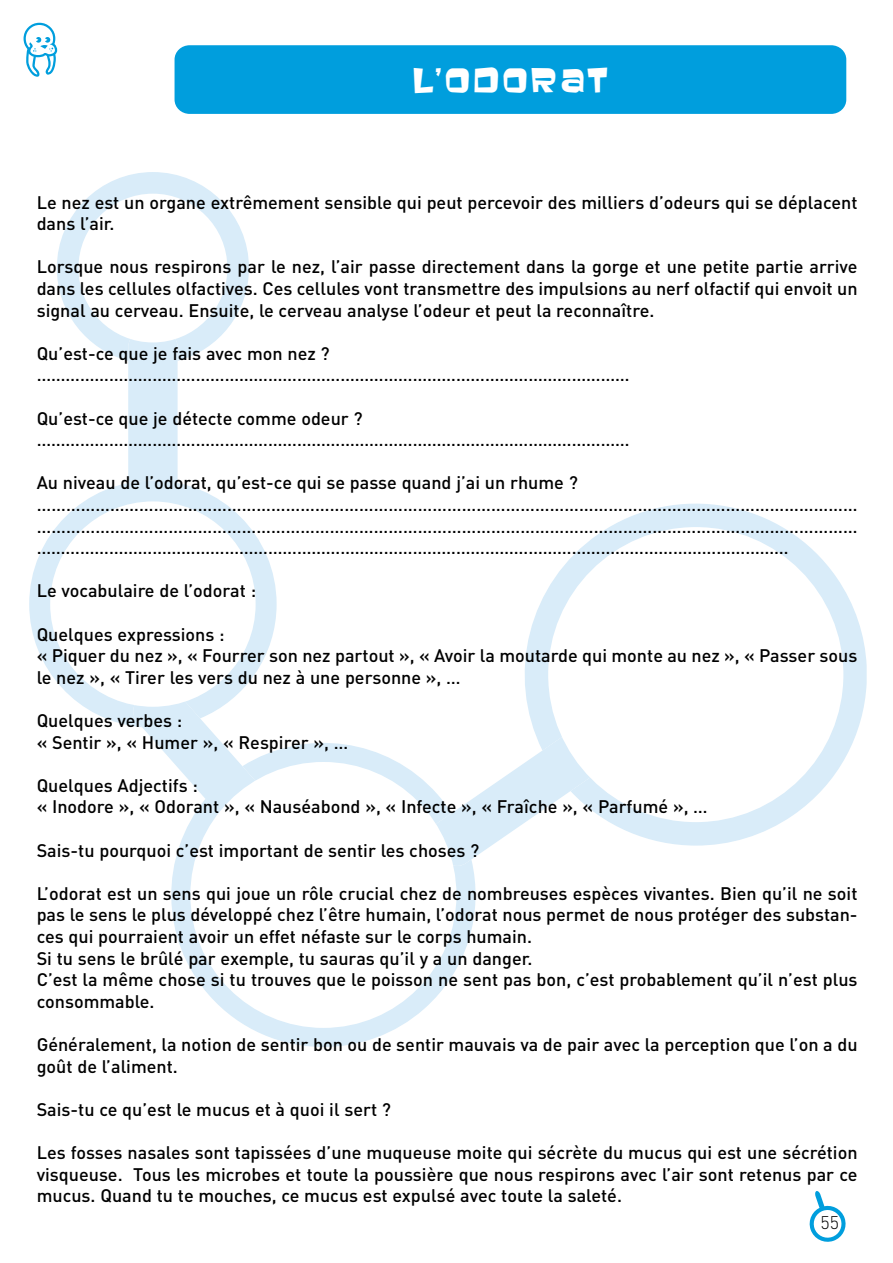
<style>
.page{position:relative;width:893px;height:1263px;background:#fff}
.page>*{position:absolute;margin:0;border:0;box-sizing:border-box;transform-origin:0 0}
.t1{font:30px "Baveuse";letter-spacing:.095em;color:#fff}
.t2{font:500 18px/21.6px "DIN";color:#000}
.t3{font:300 18px "DIN";color:#000}
</style>
<div class="page">
<svg style="left:57px;top:172px;width:192px;height:308px"></svg>
<svg style="left:29px;top:480px;width:247px;height:246px;fill:#d9ecf9"></svg>
<svg style="left:171px;top:743px;width:305px;height:304px;fill:#d9ecf9"></svg>
<svg style="left:131px;top:682px;width:149px;height:159px"></svg>
<svg style="left:525px;top:503px;width:341px;height:343px;fill:#dcedf9"></svg>
<svg style="left:429px;top:731px;width:171px;height:135px"></svg>
<div style="left:78px;top:194px;width:149px;height:148px;background:#fff;border-radius:50%"></div>
<div style="left:50px;top:501px;width:205px;height:206px;background:#fff;border-radius:50%"></div>
<div style="left:190px;top:762px;width:266px;height:266px;background:#fff;border-radius:50%"></div>
<div style="left:548px;top:527px;width:295px;height:295px;background:#fff;border-radius:50%"></div>
<svg style="left:809px;top:1191px;width:37px;height:51px"></svg>
<div style="left:174px;top:45px;width:672px;height:69px;background:#009edd;border-radius:15px"></div>
<svg style="left:24px;top:23px;width:33px;height:54px"></svg>
<h1 class="t1" style="left:414px;top:64px;width:197px">L’ODORAT</h1>
<p class="t2" style="left:37px;top:193px;width:822px">Le nez est un organe extrêmement sensible qui peut percevoir des milliers d’odeurs qui se déplacent dans l’air.</p>
<p class="t2" style="left:37px;top:258px;width:822px;text-align:justify">Lorsque nous respirons par le nez, l’air passe directement dans la gorge et une petite partie arrive dans les cellules olfactives. Ces cellules vont transmettre des impulsions au nerf olfactif qui envoit un signal au cerveau. Ensuite, le cerveau analyse l’odeur et peut la reconnaître.</p>
<p class="t2" style="left:37px;top:345px;width:594px">Qu’est-ce que je fais avec mon nez ? ……………………………………………………………………………………………………………</p>
<p class="t2" style="left:37px;top:409px;width:594px">Qu’est-ce que je détecte comme odeur ? ……………………………………………………………………………………………………………</p>
<p class="t2" style="left:37px;top:474px;width:822px">Au niveau de l’odorat, qu’est-ce qui se passe quand j’ai un rhume ? …………………………………………………………………………………………………………………………………………………… …………………………………………………………………………………………………………………………………………………… …………………………………………………………………………………………………………………………………………</p>
<p class="t2" style="left:37px;top:582px;width:221px">Le vocabulaire de l’odorat :</p>
<p class="t2" style="left:37px;top:625px;width:822px">Quelques expressions :<br>« Piquer du nez », « Fourrer son nez partout », « Avoir la moutarde qui monte au nez », « Passer sous le nez », « Tirer les vers du nez à une personne », …</p>
<p class="t2" style="left:37px;top:712px;width:313px">Quelques verbes :<br>« Sentir », « Humer », « Respirer », …</p>
<p class="t2" style="left:37px;top:777px;width:672px">Quelques Adjectifs :<br>« Inodore », « Odorant », « Nauséabond », « Infecte », « Fraîche », « Parfumé », …</p>
<p class="t2" style="left:37px;top:841px;width:444px">Sais-tu pourquoi c’est important de sentir les choses ?</p>
<p class="t2" style="left:37px;top:885px;width:822px">L’odorat est un sens qui joue un rôle crucial chez de nombreuses espèces vivantes. Bien qu’il ne soit pas le sens le plus développé chez l’être humain, l’odorat nous permet de nous protéger des substan&shy;ces qui pourraient avoir un effet néfaste sur le corps humain.<br>Si tu sens le brûlé par exemple, tu sauras qu’il y a un danger.<br>C’est la même chose si tu trouves que le poisson ne sent pas bon, c’est probablement qu’il n’est plus consommable.</p>
<p class="t2" style="left:37px;top:1036px;width:822px">Généralement, la notion de sentir bon ou de sentir mauvais va de pair avec la perception que l’on a du goût de l’aliment.</p>
<p class="t2" style="left:37px;top:1101px;width:356px">Sais-tu ce qu’est le mucus et à quoi il sert ?</p>
<p class="t2" style="left:37px;top:1144px;width:822px;text-align:justify">Les fosses nasales sont tapissées d’une muqueuse moite qui sécrète du mucus qui est une sécrétion visqueuse. Tous les microbes et toute la poussière que nous respirons avec l’air sont retenus par ce mucus. Quand tu te mouches, ce mucus est expulsé avec toute la saleté.</p>
<p class="t3" style="left:820px;top:1217px;width:20px">55</p>
</div>
